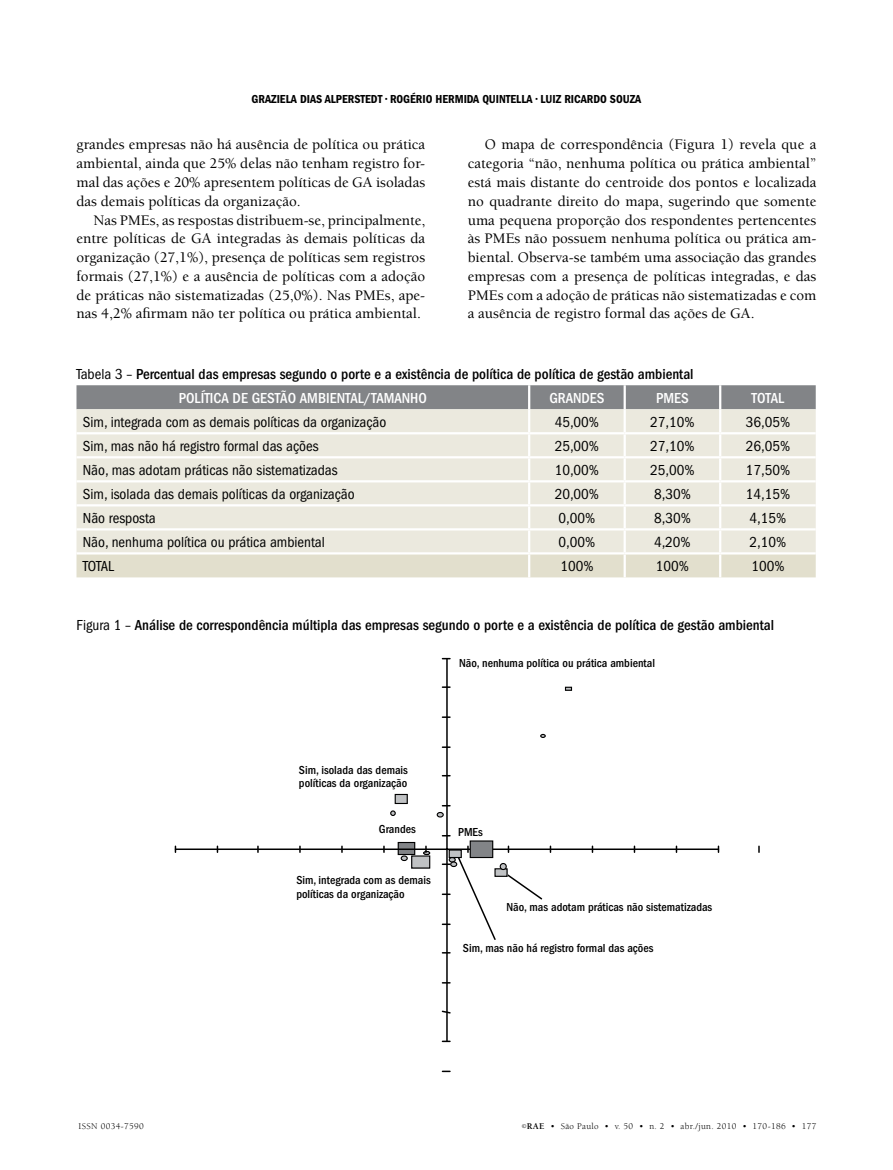
<style>
.page{position:relative;width:893px;height:1170px;background:#fff}
.page>*{position:absolute;margin:0;border:0;box-sizing:border-box;transform-origin:0 0}
.t1{font:500 15px/18.8px "Berkeley";color:#000;text-align:justify}
.t2{font:condensed 15px "Franklin Gothic";color:#000}
.t3{font:500 condensed 15px/23.5px "Franklin Gothic";color:#000}
.t4{font:500 condensed 15px "Franklin Gothic";color:#fff}
.t5{font:500 condensed 12px/13.5px "Franklin Gothic";color:#000}
.t6{font:600 condensed 12px "Franklin Gothic";letter-spacing:.035em;color:#000}
.t7{font:9px "Berkeley";letter-spacing:.04em;color:#000}
.s1{font-weight:400}
.s2{color:#fff}
.s3{font-size:6px}
.s4{font-weight:700}
</style>
<div class="page">
<div style="left:76px;top:385px;width:740px;height:24px;background:#828487"></div>
<div style="left:76px;top:409px;width:740px;height:143px;background:#ebe9de"></div>
<div style="left:76px;top:554px;width:740px;height:23px;background:#e2dfcd"></div>
<hr style="left:528px;top:385px;width:2px;height:24px;background:#fff">
<hr style="left:624px;top:385px;width:2px;height:24px;background:#fff">
<hr style="left:719px;top:385px;width:2px;height:24px;background:#fff">
<hr style="left:528px;top:409px;width:2px;height:23px;background:#fff">
<hr style="left:624px;top:409px;width:2px;height:23px;background:#fff">
<hr style="left:719px;top:409px;width:2px;height:23px;background:#fff">
<hr style="left:76px;top:432px;width:453px;height:2px;background:#fff">
<hr style="left:529px;top:432px;width:96px;height:2px;background:#fff">
<hr style="left:528px;top:434px;width:2px;height:22px;background:#fff">
<hr style="left:625px;top:432px;width:95px;height:2px;background:#fff">
<hr style="left:624px;top:434px;width:2px;height:22px;background:#fff">
<hr style="left:720px;top:432px;width:96px;height:2px;background:#fff">
<hr style="left:719px;top:434px;width:2px;height:22px;background:#fff">
<hr style="left:76px;top:456px;width:453px;height:2px;background:#fff">
<hr style="left:529px;top:456px;width:96px;height:2px;background:#fff">
<hr style="left:528px;top:458px;width:2px;height:22px;background:#fff">
<hr style="left:625px;top:456px;width:95px;height:2px;background:#fff">
<hr style="left:624px;top:458px;width:2px;height:22px;background:#fff">
<hr style="left:720px;top:456px;width:96px;height:2px;background:#fff">
<hr style="left:719px;top:458px;width:2px;height:22px;background:#fff">
<hr style="left:76px;top:480px;width:453px;height:2px;background:#fff">
<hr style="left:529px;top:480px;width:96px;height:2px;background:#fff">
<hr style="left:528px;top:482px;width:2px;height:22px;background:#fff">
<hr style="left:625px;top:480px;width:95px;height:2px;background:#fff">
<hr style="left:624px;top:482px;width:2px;height:22px;background:#fff">
<hr style="left:720px;top:480px;width:96px;height:2px;background:#fff">
<hr style="left:719px;top:482px;width:2px;height:22px;background:#fff">
<hr style="left:76px;top:504px;width:453px;height:2px;background:#fff">
<hr style="left:529px;top:504px;width:96px;height:2px;background:#fff">
<hr style="left:528px;top:506px;width:2px;height:22px;background:#fff">
<hr style="left:625px;top:504px;width:95px;height:2px;background:#fff">
<hr style="left:624px;top:506px;width:2px;height:22px;background:#fff">
<hr style="left:720px;top:504px;width:96px;height:2px;background:#fff">
<hr style="left:719px;top:506px;width:2px;height:22px;background:#fff">
<hr style="left:76px;top:528px;width:453px;height:2px;background:#fff">
<hr style="left:529px;top:528px;width:96px;height:2px;background:#fff">
<hr style="left:528px;top:530px;width:2px;height:22px;background:#fff">
<hr style="left:625px;top:528px;width:95px;height:2px;background:#fff">
<hr style="left:624px;top:530px;width:2px;height:22px;background:#fff">
<hr style="left:720px;top:528px;width:96px;height:2px;background:#fff">
<hr style="left:719px;top:530px;width:2px;height:22px;background:#fff">
<hr style="left:528px;top:554px;width:2px;height:23px;background:#fff">
<hr style="left:624px;top:554px;width:2px;height:23px;background:#fff">
<hr style="left:719px;top:554px;width:2px;height:23px;background:#fff">
<div style="left:412px;top:856px;width:18px;height:12px;background:#c0c2c4"></div>
<div style="left:411px;top:855px;width:19px;height:13px;border:1px solid #000"></div>
<div style="left:395px;top:794px;width:12px;height:9px;background:#c0c2c4"></div>
<div style="left:395px;top:793px;width:13px;height:11px;border:1px solid #000"></div>
<div style="left:398px;top:842px;width:17px;height:12px;background:#828487"></div>
<div style="left:398px;top:841px;width:17px;height:14px;border:1px solid #000"></div>
<hr style="left:175px;top:848px;width:543px;height:2px;background:#000">
<hr style="left:446px;top:658px;width:2px;height:383px;background:#000">
<div style="left:401px;top:855px;width:7px;height:6px;border:1px solid #000;border-radius:50%"></div>
<svg style="left:390px;top:810px;width:6px;height:6px"></svg>
<div style="left:437px;top:811px;width:7px;height:6px;border:1px solid #000;border-radius:50%"></div>
<div style="left:470px;top:841px;width:23px;height:16px;background:#828487"></div>
<div style="left:470px;top:840px;width:23px;height:18px;border:1px solid #000"></div>
<svg style="left:540px;top:733px;width:6px;height:5px"></svg>
<svg style="left:565px;top:686px;width:7px;height:4px"></svg>
<svg style="left:449px;top:853px;width:94px;height:87px"></svg>
<div style="left:500px;top:862px;width:7px;height:8px;border:1px solid #000;border-radius:50%"></div>
<p class="t6" style="left:252px;top:93px;width:391px">GRAZIELA DIAS ALPERSTEDT • ROGÉRIO HERMIDA QUINTELLA • LUIZ RICARDO SOUZA</p>
<p class="t1" style="left:76px;top:136px;width:350px">grandes empresas não há ausência de política ou prática ambiental, ainda que 25% delas não tenham registro for&shy;mal das ações e 20% apresentem políticas de GA isoladas das demais políticas da organização.</p>
<p class="t1" style="left:76px;top:211px;width:350px;text-indent:17px">Nas PMEs, as respostas distribuem-se, principalmente, entre políticas de GA integradas às demais políticas da organização (27,1%), presença de políticas sem registros formais (27,1%) e a ausência de políticas com a adoção de práticas não sistematizadas (25,0%). Nas PMEs, ape&shy;nas 4,2% afirmam não ter política ou prática ambiental.</p>
<p class="t1" style="left:468px;top:136px;width:350px;text-indent:17px">O mapa de correspondência (Figura 1) revela que a categoria “não, nenhuma política ou prática ambiental” está mais distante do centroide dos pontos e localizada no quadrante direito do mapa, sugerindo que somente uma pequena proporção dos respondentes pertencentes às PMEs não possuem nenhuma política ou prática am&shy;biental. Observa-se também uma associação das grandes empresas com a presença de políticas integradas, e das PMEs com a adoção de práticas não sistematizadas e com a ausência de registro formal das ações de GA.</p>
<p class="t3" style="left:179px;top:362px;width:516px;text-indent:-102px"><span class="s1">Tabela 3 –</span> Percentual das empresas segundo o porte e a existência de política de política de gestão ambiental<br><span class="s2">Política</span></p>
<p class="t4" style="left:233px;top:389px;width:28px">de gest</p>
<p class="t4" style="left:280px;top:389px;width:148px">ão ambiental/Tamanho</p>
<p class="t4" style="left:549px;top:389px;width:49px">Grandes</p>
<p class="t4" style="left:656px;top:389px;width:32px">PMEs</p>
<p class="t4" style="left:752px;top:389px;width:34px">TOTAL</p>
<p class="t2" style="left:83px;top:413px;width:305px">Sim, integrada com as demais políticas da organização</p>
<p class="t2" style="left:555px;top:413px;width:46px">45,00%</p>
<p class="t2" style="left:650px;top:413px;width:46px">27,10%</p>
<p class="t2" style="left:746px;top:413px;width:46px">36,05%</p>
<p class="t2" style="left:83px;top:437px;width:237px">Sim, mas não há registro formal das ações</p>
<p class="t2" style="left:555px;top:437px;width:46px">25,00%</p>
<p class="t2" style="left:650px;top:437px;width:46px">27,10%</p>
<p class="t2" style="left:746px;top:437px;width:46px">26,05%</p>
<p class="t2" style="left:83px;top:461px;width:256px">Não, mas adotam práticas não sistematizadas</p>
<p class="t2" style="left:555px;top:461px;width:46px">10,00%</p>
<p class="t2" style="left:650px;top:461px;width:46px">25,00%</p>
<p class="t2" style="left:746px;top:461px;width:46px">17,50%</p>
<p class="t2" style="left:83px;top:485px;width:273px">Sim, isolada das demais políticas da organização</p>
<p class="t2" style="left:555px;top:485px;width:46px">20,00%</p>
<p class="t2" style="left:654px;top:485px;width:38px">8,30%</p>
<p class="t2" style="left:746px;top:485px;width:46px">14,15%</p>
<p class="t2" style="left:83px;top:509px;width:74px">Não resposta</p>
<p class="t2" style="left:559px;top:509px;width:38px">0,00%</p>
<p class="t2" style="left:654px;top:509px;width:38px">8,30%</p>
<p class="t2" style="left:750px;top:509px;width:38px">4,15%</p>
<p class="t2" style="left:83px;top:533px;width:244px">Não, nenhuma política ou prática ambiental</p>
<p class="t2" style="left:559px;top:533px;width:38px">0,00%</p>
<p class="t2" style="left:654px;top:533px;width:38px">4,20%</p>
<p class="t2" style="left:750px;top:533px;width:38px">2,10%</p>
<p class="t2" style="left:83px;top:557px;width:33px">TOTAL</p>
<p class="t2" style="left:560px;top:557px;width:35px">100%</p>
<p class="t2" style="left:656px;top:557px;width:35px">100%</p>
<p class="t2" style="left:751px;top:557px;width:35px">100%</p>
<p class="t3" style="left:76px;top:613px;width:699px"><span class="s1">Figura 1 –</span> Análise de correspondência múltipla das empresas segundo o porte e a existência de política de gestão ambiental</p>
<p class="t5" style="left:459px;top:656px;width:197px">Não, nenhuma política ou prática ambiental</p>
<p class="t5" style="left:299px;top:763px;width:111px">Sim, isolada das demais políticas da organização</p>
<p class="t5" style="left:379px;top:822px;width:38px">Grandes</p>
<p class="t5" style="left:458px;top:825px;width:26px">PMEs</p>
<p class="t5" style="left:296px;top:873px;width:136px">Sim, integrada com as demais políticas da organização</p>
<p class="t5" style="left:506px;top:900px;width:207px">Não, mas adotam práticas não sistematizadas</p>
<p class="t5" style="left:463px;top:941px;width:192px">Sim, mas não há registro formal das ações</p>
<p class="t7" style="left:79px;top:1121px;width:67px">ISSN 0034-7590</p>
<p class="t7" style="left:522px;top:1121px;width:296px"><span class="s3">©</span><span class="s4">RAE</span> • São Paulo • v. 50 • n. 2 • abr./jun. 2010 • 170-186 • 177</p>
</div>
